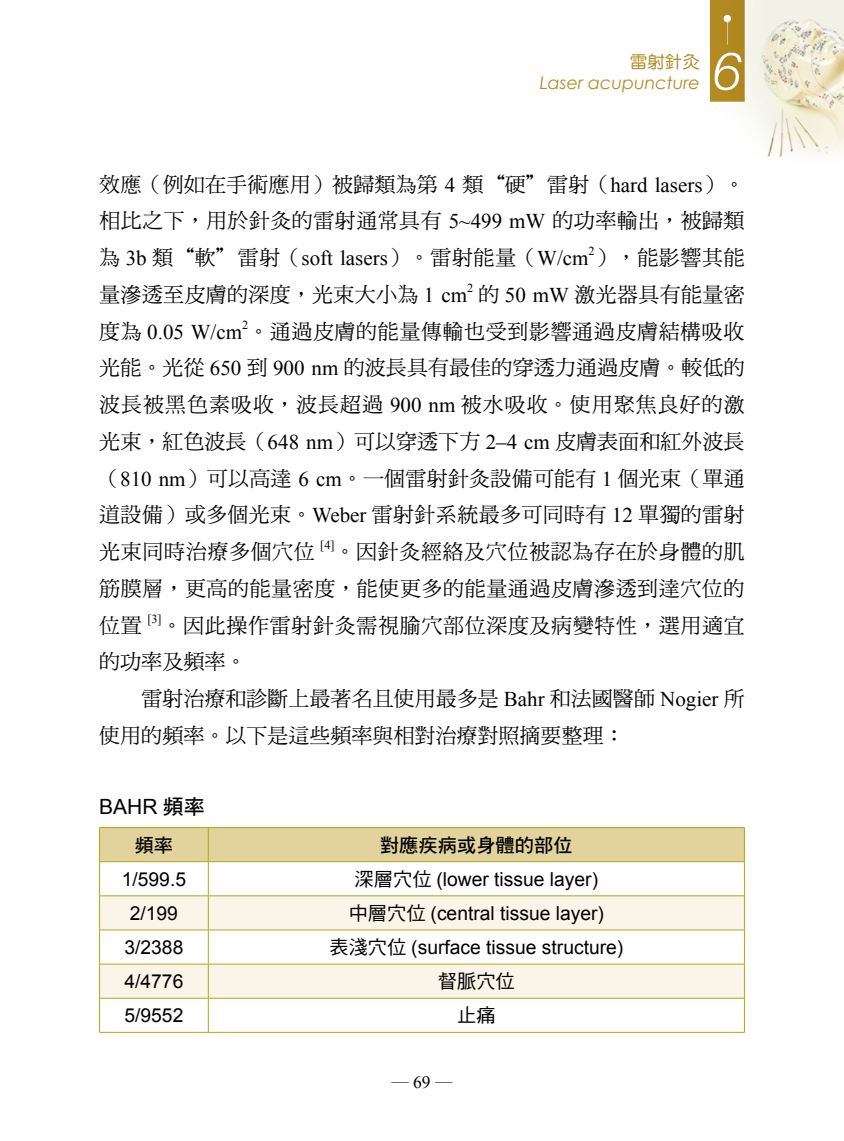
<style>
.page{position:relative;width:844px;height:1141px;background:#fff}
.page>*{position:absolute;margin:0;border:0;box-sizing:border-box;transform-origin:0 0}
.t1{font:italic 300 52.5px "Helvetica Neue";color:#fff}
.t2{font:21px/36.8px "DF Ming Std W5";letter-spacing:.02em;color:#000;text-align:justify}
.t3{font:21px/36.8px "DF Ming Std W5";color:#000}
.t4{font:21px "Arial";color:#000}
.t5{font:19.25px "Arial";color:#000}
.t6{font:19.25px "DF Hei Std W7";color:#000}
.t7{font:19.25px "DF Hei Std W5";color:#000}
.t8{font:italic 17.5px "Century Gothic";color:#b48b22}
.t9{font:17.5px "DF Hei Std W5";color:#000}
.t10{font:17.5px "DF Yuan Std W5";color:#b48b22}
.t11{font:12.25px "Times New Roman";color:#000}
.s1{font-family:"Times New Roman"}
.s2{font-family:"DF Hei Std W7"}
.s3{font-family:"DF Hei Std W5"}
</style>
<div class="page">
<img style="left:744px;top:0;width:99px;height:158px">
<div style="left:709px;top:0;width:35px;height:102px;background:#b28921"></div>
<div style="left:100px;top:828px;width:644px;height:33px;background:#e1d39b"></div>
<svg style="left:100px;top:896px;width:644px;height:102px;fill:#f9f5e8"></svg>
<hr style="left:208px;top:828px;width:1px;height:33px;background:#b5a41b">
<hr style="left:99px;top:862px;width:1px;height:34px;background:#b5a41b">
<hr style="left:208px;top:862px;width:1px;height:34px;background:#b5a41b">
<hr style="left:744px;top:862px;width:1px;height:34px;background:#b5a41b">
<hr style="left:99px;top:895px;width:109px;height:1px;background:#b5a41b">
<hr style="left:99px;top:896px;width:1px;height:34px;background:#b5a41b">
<hr style="left:208px;top:895px;width:536px;height:1px;background:#b5a41b">
<hr style="left:208px;top:896px;width:1px;height:34px;background:#b5a41b">
<hr style="left:744px;top:896px;width:1px;height:34px;background:#b5a41b">
<hr style="left:99px;top:930px;width:109px;height:1px;background:#b5a41b">
<hr style="left:99px;top:930px;width:1px;height:34px;background:#b5a41b">
<hr style="left:208px;top:930px;width:536px;height:1px;background:#b5a41b">
<hr style="left:208px;top:930px;width:1px;height:34px;background:#b5a41b">
<hr style="left:744px;top:930px;width:1px;height:34px;background:#b5a41b">
<hr style="left:99px;top:964px;width:109px;height:1px;background:#b5a41b">
<hr style="left:99px;top:964px;width:1px;height:34px;background:#b5a41b">
<hr style="left:208px;top:964px;width:536px;height:1px;background:#b5a41b">
<hr style="left:208px;top:964px;width:1px;height:34px;background:#b5a41b">
<hr style="left:744px;top:964px;width:1px;height:34px;background:#b5a41b">
<hr style="left:99px;top:998px;width:109px;height:1px;background:#b5a41b">
<hr style="left:99px;top:998px;width:1px;height:34px;background:#b5a41b">
<hr style="left:208px;top:998px;width:536px;height:1px;background:#b5a41b">
<hr style="left:208px;top:998px;width:1px;height:34px;background:#b5a41b">
<hr style="left:744px;top:998px;width:1px;height:34px;background:#b5a41b">
<hr style="left:99px;top:1032px;width:109px;height:1px;background:#b5a41b">
<hr style="left:208px;top:1032px;width:536px;height:1px;background:#b5a41b">
<hr style="left:99px;top:827px;width:109px;height:1px;background:#b5a41b">
<hr style="left:99px;top:828px;width:1px;height:33px;background:#b5a41b">
<hr style="left:208px;top:827px;width:536px;height:1px;background:#b5a41b">
<hr style="left:744px;top:828px;width:1px;height:33px;background:#b5a41b">
<hr style="left:99px;top:861px;width:109px;height:1px;background:#b5a41b">
<hr style="left:208px;top:861px;width:536px;height:1px;background:#b5a41b">
<p class="t10" style="left:629px;top:52px;width:71px">雷射針灸</p>
<p class="t8" style="left:539px;top:72px;width:162px">Laser acupuncture</p>
<h1 class="t1" style="left:712px;top:29px;width:31px">6</h1>
<p class="t2" style="left:99px;top:165px;width:646px">效應（例如在手術應用）被歸類為第 <span class="s1">4</span> 類“硬”雷射（<span class="s1">hard lasers</span>）。相比之下，用於針灸的雷射通常具有 <span class="s1">5~499 mW</span> 的功率輸出，被歸類為 <span class="s1">3b</span> 類“軟”雷射（<span class="s1">soft lasers</span>）。雷射能量（<span class="s1">W/cm</span> ），能影響其能</p>
<p class="t11" style="left:588px;top:243px;width:8px">2</p>
<p class="t2" style="left:99px;top:276px;width:369px">量滲透至皮膚的深度，光束大小為 <span class="s1">1 cm</span></p>
<p class="t11" style="left:467px;top:279px;width:8px">2</p>
<p class="t2" style="left:99px;top:276px;width:646px;text-align:right">的 <span class="s1">50 mW</span> 激光器具有能量密<br>度為 <span class="s1">0.05 W/cm</span> 。通過皮膚的能量傳輸也受到影響通過皮膚結構吸收</p>
<p class="t11" style="left:242px;top:316px;width:8px">2</p>
<p class="t2" style="left:99px;top:349px;width:647px">光能。光從 <span class="s1">650</span> 到 <span class="s1">900 nm</span> 的波長具有最佳的穿透力通過皮膚。較低的波長被黑色素吸收，波長超過 <span class="s1">900 nm</span> 被水吸收。使用聚焦良好的激光束，紅色波長（<span class="s1">648 nm</span>）可以穿透下方 <span class="s1">2–4 cm</span> 皮膚表面和紅外波長（<span class="s1">810 nm</span>）可以高達 <span class="s1">6 cm</span>。一個雷射針灸設備可能有 <span class="s1">1</span> 個光束（單通道設備）或多個光束。<span class="s1">Weber</span> 雷射針系統最多可同時有 <span class="s1">12</span> 單獨的雷射光束同時治療多個穴位</p>
<p class="t11" style="left:320px;top:537px;width:16px">[4]</p>
<p class="t2" style="left:99px;top:533px;width:646px;text-indent:235px">。因針灸經絡及穴位被認為存在於身體的肌筋膜層，更高的能量密度，能使更多的能量通過皮膚滲透到達穴位的位置</p>
<p class="t11" style="left:147px;top:610px;width:16px">[3]</p>
<p class="t2" style="left:99px;top:606px;width:647px;text-indent:62px">。因此操作雷射針灸需視腧穴部位深度及病變特性，選用適宜的功率及頻率。</p>
<p class="t3" style="left:99px;top:680px;width:646px;text-indent:42px">雷射治療和診斷上最著名且使用最多是 <span class="s1">Bahr</span> 和法國醫師 <span class="s1">Nogier</span> 所使用的頻率。以下是這些頻率與相對治療對照摘要整理：</p>
<p class="t4" style="left:99px;top:793px;width:107px">BAHR <span class="s2">頻率</span></p>
<p class="t6" style="left:135px;top:834px;width:40px">頻率</p>
<p class="t6" style="left:380px;top:834px;width:194px">對應疾病或身體的部位</p>
<p class="t5" style="left:122px;top:866px;width:66px">1/599.5</p>
<p class="t5" style="left:354px;top:866px;width:245px"><span class="s3">深層穴位</span> (lower tissue layer)</p>
<p class="t5" style="left:130px;top:900px;width:50px">2/199</p>
<p class="t5" style="left:348px;top:900px;width:257px"><span class="s3">中層穴位</span> (central tissue layer)</p>
<p class="t5" style="left:124px;top:935px;width:60px">3/2388</p>
<p class="t5" style="left:329px;top:935px;width:295px"><span class="s3">表淺穴位</span> (surface tissue structure)</p>
<p class="t5" style="left:124px;top:969px;width:60px">4/4776</p>
<p class="t7" style="left:437px;top:971px;width:78px">督脈穴位</p>
<p class="t5" style="left:124px;top:1003px;width:60px">5/9552</p>
<p class="t7" style="left:457px;top:1005px;width:40px">止痛</p>
<p class="t9" style="left:391px;top:1073px;width:63px">─ <span class="s1">69</span> ─</p>
</div>
